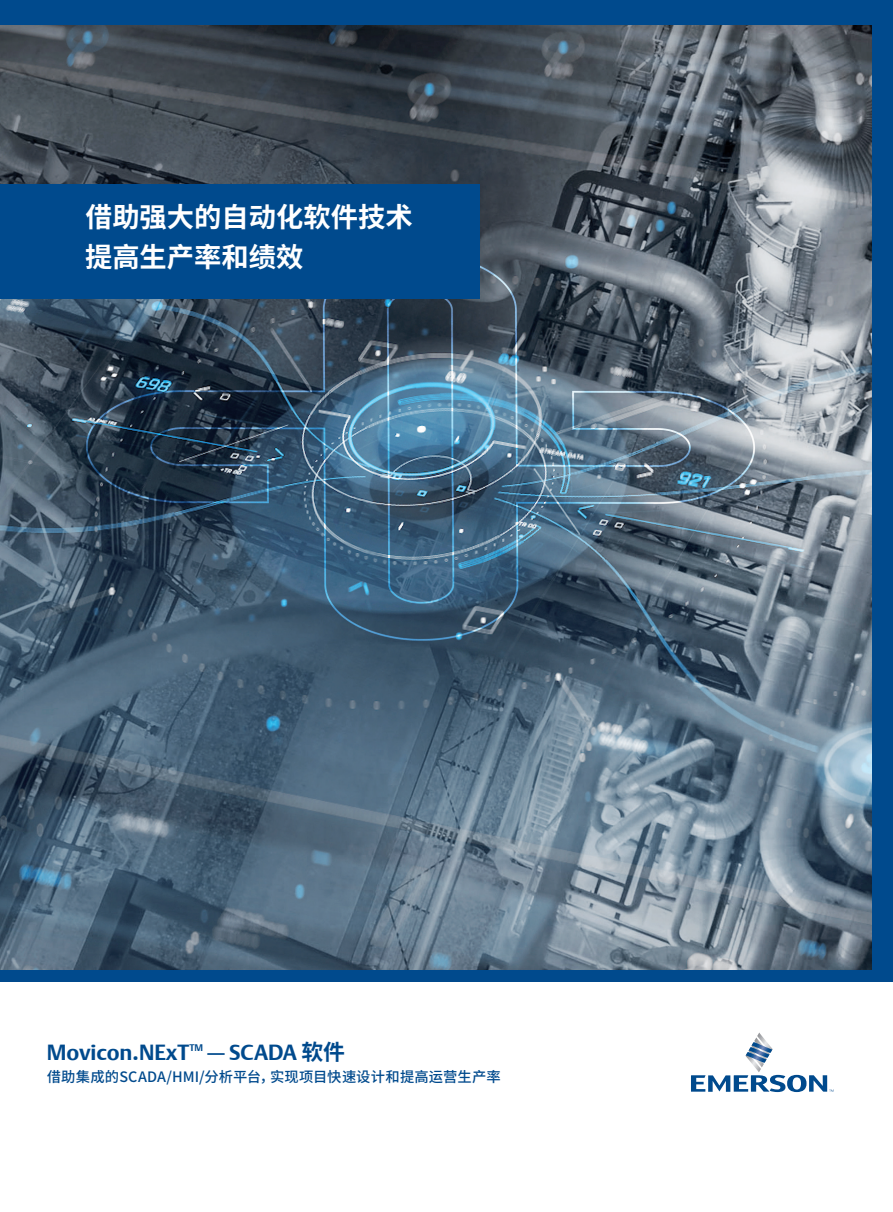
<style>
.page{position:relative;width:893px;height:1212px;background:#fff}
.page>*{position:absolute;margin:0;border:0;box-sizing:border-box;transform-origin:0 0}
.t1{font:700 27.3px "Source Han Sans CN";color:#fff}
.SUBHEAD{font:700 21.9px "DTL Argo T";color:#004a8d}
.t2{font:500 14.4px "Source Han Sans CN";letter-spacing:.005em;color:#004a8d}
.SUBHEAD-2{font:700 9.6px "DTL Argo T";color:#004a8d}
.s1{font-family:"Source Han Sans CN"}
</style>
<div class="page">
<div style="left:0;top:0;width:893px;height:982px;background:#004a8d"></div>
<img style="left:0;top:26px;width:871px;height:943px">
<svg style="left:691px;top:1032px;width:142px;height:60px"></svg>
<div style="left:0;top:184px;width:480px;height:115px;background:#004a8d"></div>
<p class="t1" style="left:85px;top:203px;width:329px">借助强大的自动化软件技术</p>
<p class="t1" style="left:85px;top:243px;width:220px">提高生产率和绩效</p>
<p class="SUBHEAD" style="left:47px;top:1039px;width:144px">Movicon.NExT</p>
<p class="SUBHEAD-2" style="left:189px;top:1041px;width:15px">TM</p>
<p class="SUBHEAD" style="left:208px;top:1039px;width:139px">— SCADA <span class="s1">软件</span></p>
<p class="t2" style="left:47px;top:1069px;width:456px">借助集成的SCADA/HMI/分析平台，实现项目快速设计和提高运营生产率</p>
</div>
